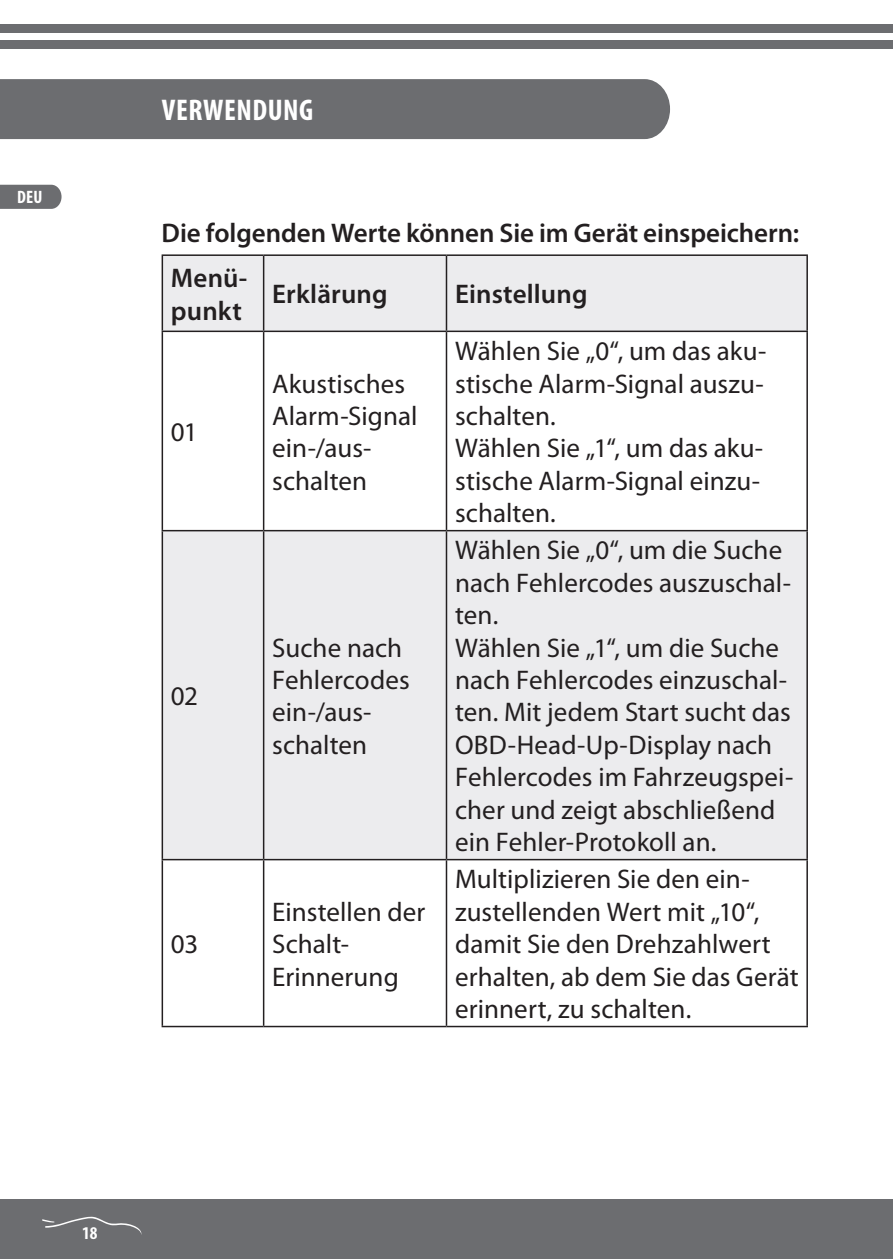
<style>
.page{position:relative;width:893px;height:1259px;background:#fff}
.page>*{position:absolute;margin:0;border:0;box-sizing:border-box;transform-origin:0 0}
.t1{font:700 condensed 30px "Myriad Pro";color:#fff}
.t2{font:27px/32.4px "Myriad Pro";letter-spacing:.005em;color:#231f20}
.t3{font:600 27px/44.7px "Myriad Pro";color:#231f20}
.t4{font:700 condensed 18px "Myriad Pro";color:#fff}
</style>
<div class="page">
<div style="left:0;top:1198px;width:893px;height:61px;background:#6c6d70"></div>
<div style="left:0;top:25px;width:893px;height:8px;background:#6c6d70"></div>
<div style="left:0;top:41px;width:893px;height:8px;background:#6c6d70"></div>
<div style="left:0;top:79px;width:670px;height:60px;background:#6c6d70"></div>
<svg style="left:0;top:185px;width:62px;height:24px"></svg>
<svg style="left:42px;top:1216px;width:100px;height:19px"></svg>
<div style="left:163px;top:256px;width:643px;height:74px;background:#ececee"></div>
<svg style="left:163px;top:332px;width:643px;height:693px"></svg>
<hr style="left:263px;top:256px;width:1px;height:74px;background:#231f20">
<hr style="left:446px;top:256px;width:1px;height:74px;background:#231f20">
<hr style="left:162px;top:330px;width:102px;height:2px;background:#231f20">
<hr style="left:264px;top:330px;width:182px;height:2px;background:#231f20">
<hr style="left:263px;top:332px;width:1px;height:198px;background:#231f20">
<hr style="left:446px;top:330px;width:362px;height:2px;background:#231f20">
<hr style="left:446px;top:332px;width:1px;height:198px;background:#231f20">
<hr style="left:162px;top:530px;width:102px;height:1px;background:#231f20">
<hr style="left:264px;top:530px;width:182px;height:1px;background:#231f20">
<hr style="left:263px;top:531px;width:1px;height:328px;background:#231f20">
<hr style="left:446px;top:530px;width:362px;height:1px;background:#231f20">
<hr style="left:446px;top:531px;width:1px;height:328px;background:#231f20">
<hr style="left:162px;top:859px;width:102px;height:1px;background:#231f20">
<hr style="left:264px;top:859px;width:182px;height:1px;background:#231f20">
<hr style="left:263px;top:860px;width:1px;height:165px;background:#231f20">
<hr style="left:446px;top:859px;width:362px;height:1px;background:#231f20">
<hr style="left:446px;top:860px;width:1px;height:165px;background:#231f20">
<hr style="left:162px;top:1025px;width:102px;height:2px;background:#231f20">
<hr style="left:264px;top:1025px;width:182px;height:2px;background:#231f20">
<hr style="left:446px;top:1025px;width:362px;height:2px;background:#231f20">
<hr style="left:162px;top:254px;width:102px;height:2px;background:#231f20">
<hr style="left:162px;top:256px;width:1px;height:74px;background:#231f20">
<hr style="left:264px;top:254px;width:182px;height:2px;background:#231f20">
<hr style="left:446px;top:254px;width:362px;height:2px;background:#231f20">
<hr style="left:806px;top:256px;width:2px;height:74px;background:#231f20">
<hr style="left:162px;top:332px;width:1px;height:198px;background:#231f20">
<hr style="left:806px;top:332px;width:2px;height:198px;background:#231f20">
<hr style="left:162px;top:531px;width:1px;height:328px;background:#231f20">
<hr style="left:806px;top:531px;width:2px;height:328px;background:#231f20">
<hr style="left:162px;top:860px;width:1px;height:165px;background:#231f20">
<hr style="left:806px;top:860px;width:2px;height:165px;background:#231f20">
<p class="t4" style="left:17px;top:186px;width:27px">DEU</p>
<p class="t1" style="left:162px;top:91px;width:31px">VERWENDUNG</p>
<p class="t3" style="left:171px;top:211px;width:630px;text-indent:-9px">Die folgenden Werte können Sie im Gerät einspeichern:<br>Menü-</p>
<p class="t3" style="left:171px;top:289px;width:73px">punkt</p>
<p class="t3" style="left:272px;top:272px;width:117px">Erklärung</p>
<p class="t3" style="left:455px;top:272px;width:134px">Einstellung</p>
<p class="t2" style="left:171px;top:416px;width:28px">01</p>
<p class="t2" style="left:171px;top:680px;width:29px">02</p>
<p class="t2" style="left:171px;top:928px;width:29px">03</p>
<p class="t2" style="left:272px;top:368px;width:147px">Akustisches<br>Alarm-Signal ein-/aus&shy;schalten</p>
<p class="t2" style="left:272px;top:632px;width:139px">Suche nach<br>Fehlercodes ein-/aus&shy;schalten</p>
<p class="t2" style="left:272px;top:896px;width:155px">Einstellen der<br>Schalt-<br>Erinnerung</p>
<p class="t2" style="left:455px;top:335px;width:313px">Wählen Sie „0“, um das aku&shy;stische Alarm-Signal auszu&shy;schalten.<br>Wählen Sie „1“, um das aku&shy;stische Alarm-Signal einzu&shy;schalten.</p>
<p class="t2" style="left:455px;top:535px;width:340px">Wählen Sie „0“, um die Suche nach Fehlercodes auszuschal&shy;ten.<br>Wählen Sie „1“, um die Suche nach Fehlercodes einzuschal&shy;ten. Mit jedem Start sucht das<br>OBD-Head-Up-Display nach<br>Fehlercodes im Fahrzeugspei&shy;cher und zeigt abschließend ein Fehler-Protokoll an.</p>
<p class="t2" style="left:455px;top:863px;width:345px">Multiplizieren Sie den ein&shy;zustellenden Wert mit „10“, damit Sie den Drehzahlwert erhalten, ab dem Sie das Gerät erinnert, zu schalten.</p>
<p class="t4" style="left:82px;top:1221px;width:17px">18</p>
</div>
